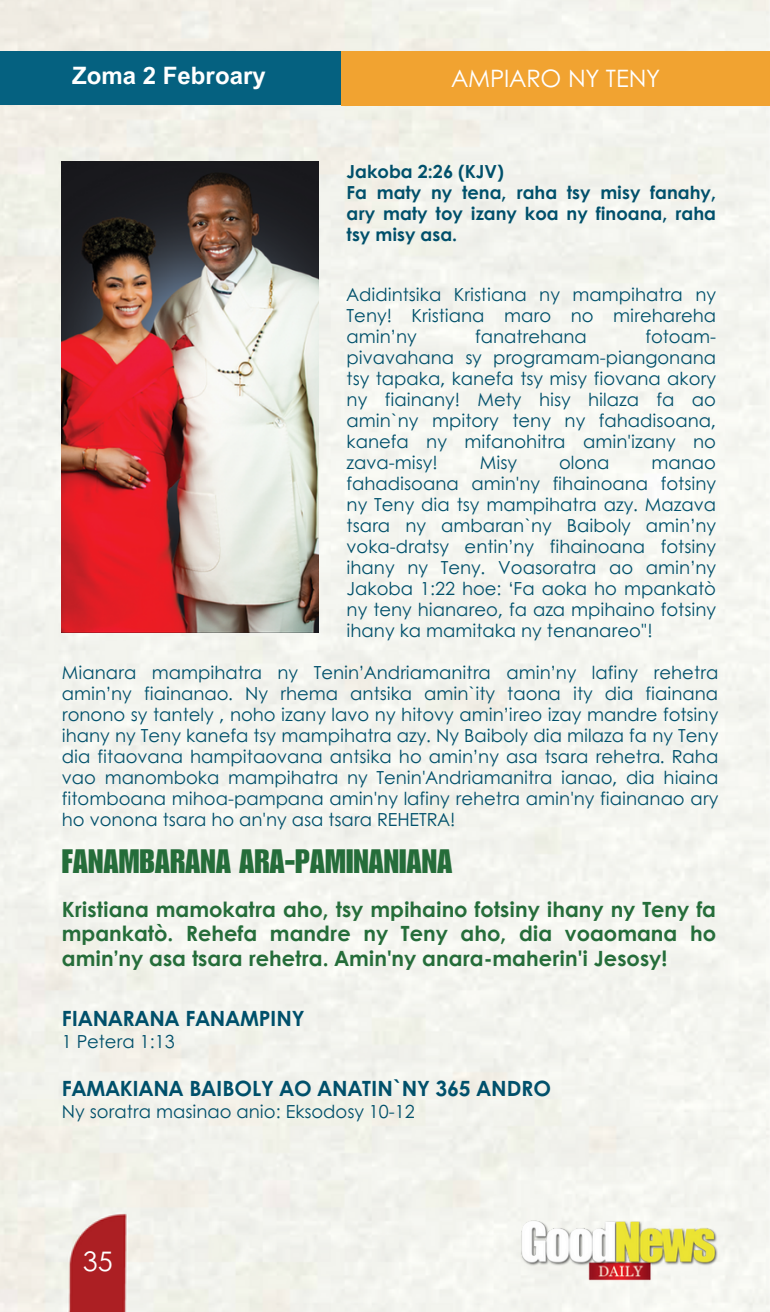
<style>
.page{position:relative;width:770px;height:1312px;background:#fff}
.page>*{position:absolute;margin:0;border:0;box-sizing:border-box;transform-origin:0 0}
.t1{font:33px "Impact LT Std";color:#256d3a}
.t2{font:27px "Century Gothic";color:#fff}
.t3{font:700 24px "Arial MT Pro";color:#fff}
.t4{font:24px "Century Gothic";color:#fff}
.t5{font:700 21px/24.6px "Century Gothic";color:#256d3a;text-align:justify}
.t6{font:700 21px "Century Gothic";color:#00506b}
.t7{font:18px/21px "Century Gothic";color:#00506b;text-align:justify}
.t8{font:700 18px/21px "Century Gothic";color:#00506b;text-align:justify}
</style>
<div class="page">
<img style="left:0;top:0;width:770px;height:1312px">
<div style="left:0;top:51px;width:343px;height:54px;background:#056180"></div>
<div style="left:341px;top:51px;width:429px;height:55px;background:#f1a331"></div>
<img style="left:517px;top:1220px;width:200px;height:62px">
<img style="left:62px;top:162px;width:256px;height:470px">
<p class="t3" style="left:72px;top:67px;width:195px">Zoma 2 Febroary</p>
<p class="t4" style="left:451px;top:60px;width:210px">AMPIARO NY TENY</p>
<p class="t8" style="left:346px;top:160px;width:159px">Jakoba 2:26 (KJV)</p>
<p class="t8" style="left:346px;top:181px;width:371px">Fa maty ny tena, raha tsy misy fanahy, ary maty toy izany koa ny finoana, raha tsy misy asa.</p>
<p class="t7" style="left:346px;top:283px;width:371px">Adidintsika Kristiana ny mampihatra ny Teny! Kristiana maro no mirehareha amin’ny</p>
<p class="t7" style="left:346px;top:325px;width:371px;text-indent:299px">fotoam&shy;pivavahana sy programam-piangonana tsy tapaka, kanefa tsy misy fiovana akory ny fiainany! Mety hisy hilaza fa ao amin`ny mpitory teny ny fahadisoana, kanefa ny mifanohitra amin'izany no zava-misy!</p>
<p class="t7" style="left:475px;top:325px;width:113px">fanatrehana</p>
<p class="t7" style="left:480px;top:451px;width:39px">Misy</p>
<p class="t7" style="left:559px;top:451px;width:52px">olona</p>
<p class="t7" style="left:346px;top:451px;width:371px;text-indent:305px">manao fahadisoana amin'ny fihainoana fotsiny ny Teny dia tsy mampihatra azy. Mazava tsara ny ambaran`ny Baiboly amin’ny voka-dratsy entin’ny fihainoana fotsiny ihany ny Teny. Voasoratra ao amin’ny Jakoba 1:22 hoe: ‘Fa aoka ho mpankatò ny teny hianareo, fa aza mpihaino fotsiny ihany ka mamitaka ny tenanareo"!</p>
<p class="t7" style="left:62px;top:661px;width:658px">Mianara mampihatra ny Tenin’Andriamanitra amin’ny lafiny rehetra amin’ny fiainanao. Ny rhema antsika amin`ity taona ity dia fiainana ronono sy tantely , noho izany lavo ny hitovy amin’ireo izay mandre fotsiny ihany ny Teny kanefa tsy mampihatra azy. Ny Baiboly dia milaza fa ny Teny dia fitaovana hampitaovana antsika ho amin’ny asa tsara rehetra. Raha vao manomboka mampihatra ny Tenin'Andriamanitra ianao, dia hiaina fitomboana mihoa-pampana amin'ny lafiny rehetra amin'ny fiainanao ary ho vonona tsara ho an'ny asa tsara REHETRA!</p>
<p class="t1" style="left:62px;top:849px;width:392px">FANAMBARANA ARA-PAMINANIANA</p>
<p class="t5" style="left:62px;top:896px;width:655px">Kristiana mamokatra aho, tsy mpihaino fotsiny ihany ny Teny fa mpankatò. Rehefa mandre ny Teny aho, dia voaomana ho amin’ny asa tsara rehetra. Amin'ny anara-maherin'i Jesosy!</p>
<p class="t6" style="left:62px;top:1002px;width:244px">FIANARANA FANAMPINY</p>
<p class="t7" style="left:62px;top:1030px;width:114px">1 Petera 1:13</p>
<p class="t6" style="left:62px;top:1072px;width:490px">FAMAKIANA BAIBOLY AO ANATIN`NY 365 ANDRO</p>
<p class="t7" style="left:62px;top:1100px;width:354px">Ny soratra masinao anio: Eksodosy 10-12</p>
<p class="t2" style="left:83px;top:1241px;width:31px">35</p>
</div>
